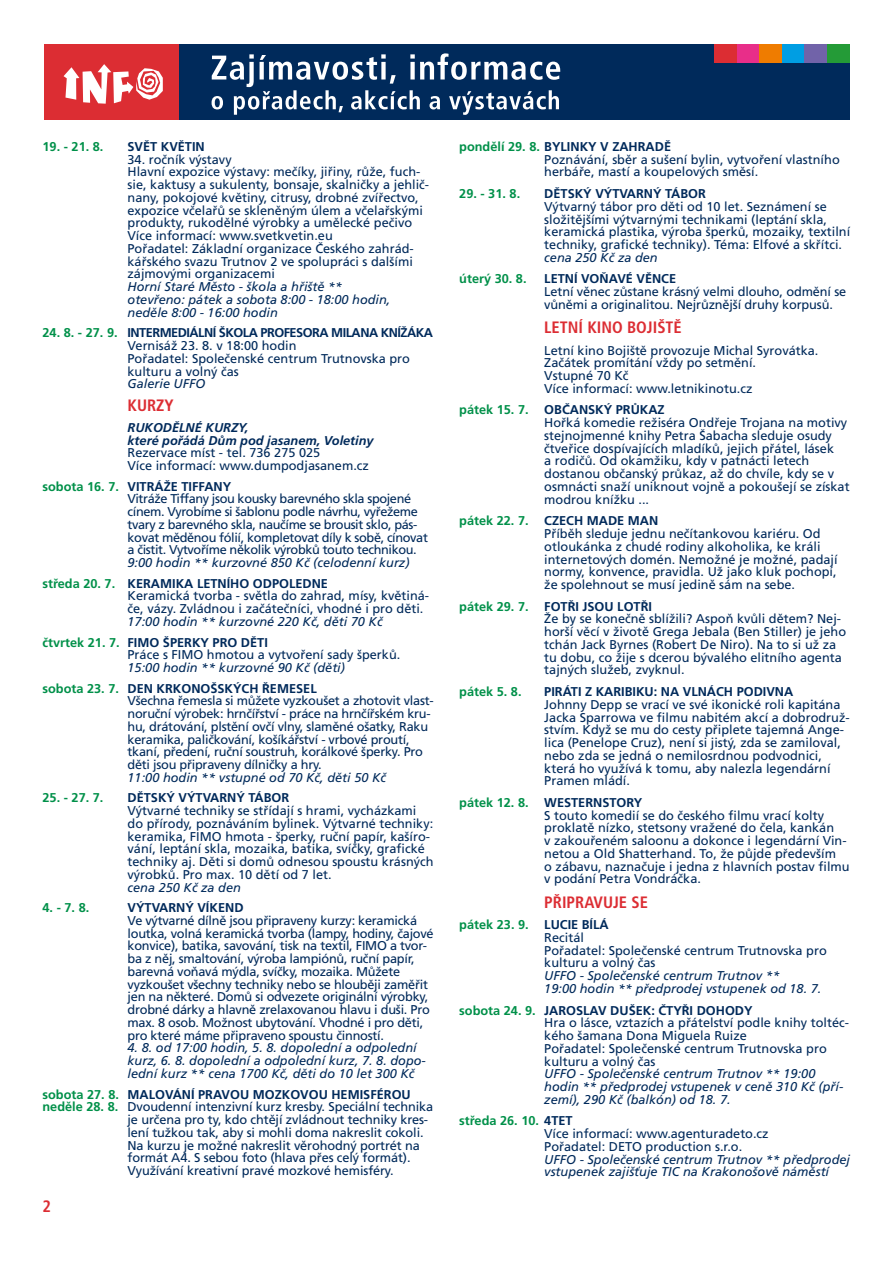
<style>
.page{position:relative;width:893px;height:1263px;background:#fff}
.page>*{position:absolute;margin:0;border:0;box-sizing:border-box;transform-origin:0 0}
.t1{font:700 condensed 16.5px "Frutiger CE";color:#dc2d33}
.t2{font:12.75px/12.8px "Frutiger CE";color:#002a5b}
.t3{font:italic 12.75px/12.8px "Frutiger CE";color:#002a5b}
.t4{font:12.75px/12.8px "Frutiger CE";letter-spacing:-.02em;color:#002a5b}
.t5{font:12.75px/12.8px "Frutiger CE";letter-spacing:-.03em;color:#002a5b}
.t6{font:700 12.75px "Frutiger CE";color:#002a5b}
.t7{font:700 12.75px/12.8px "Frutiger CE";color:#009049}
.t8{font:italic 700 12.75px/12.8px "Frutiger CE";color:#002a5b}
.s1{font-weight:700;color:#009049}
.s2{font-weight:700}
.s3{font-weight:700;font-style:normal;color:#009049}
.s4{font-weight:700;font-style:normal}
</style>
<div class="page">
<div style="left:179px;top:44px;width:670px;height:76px;background:#002a5b"></div>
<div style="left:44px;top:44px;width:135px;height:76px;background:#dc2d33"></div>
<svg style="left:64px;top:64px;width:99px;height:40px"></svg>
<svg style="left:212px;top:53px;width:348px;height:62px"></svg>
<div style="left:714px;top:44px;width:23px;height:19px;background:#dc2d33"></div>
<div style="left:737px;top:44px;width:23px;height:19px;background:#e82e89"></div>
<div style="left:760px;top:44px;width:22px;height:19px;background:#ef7c00"></div>
<div style="left:782px;top:44px;width:22px;height:19px;background:#009ee3"></div>
<div style="left:804px;top:44px;width:23px;height:19px;background:#7163a9"></div>
<div style="left:827px;top:44px;width:22px;height:19px;background:#249b37"></div>
<p class="t7" style="left:43px;top:140px;width:62px">19. - 21. 8.</p>
<p class="t6" style="left:128px;top:139px;width:79px">SVĚT KVĚTIN</p>
<p class="t2" style="left:128px;top:153px;width:303px">34. ročník výstavy<br>Hlavní expozice výstavy: mečíky, jiřiny, růže, fuch&shy;sie, kaktusy a sukulenty, bonsaje, skalničky a jehlič&shy;nany, pokojové květiny, citrusy, drobné zvířectvo, expozice včelařů se skleněným úlem a včelařskými produkty, rukodělné výrobky a umělecké pečivo Více informací: www.svetkvetin.eu<br>Pořadatel: Základní organizace Českého zahrád&shy;kářského svazu Trutnov 2 ve spolupráci s dalšími zájmovými organizacemi</p>
<p class="t3" style="left:128px;top:280px;width:264px">Horní Staré Město - škola a hřiště ** otevřeno: pátek a sobota 8:00 - 18:00 hodin, neděle 8:00 - 16:00 hodin</p>
<p class="t2" style="left:128px;top:326px;width:307px;text-indent:-85px"><span class="s1">24. 8. - 27. 9.</span> <span class="s2">INTERMEDIÁLNÍ ŠKOLA PROFESORA MILANA KNÍŽÁKA </span>Vernisáž 23. 8. v 18:00 hodin<br>Pořadatel: Společenské centrum Trutnovska pro kulturu a volný čas</p>
<p class="t3" style="left:128px;top:377px;width:79px">Galerie UFFO</p>
<p class="t1" style="left:128px;top:396px;width:48px">KURZY</p>
<p class="t8" style="left:128px;top:421px;width:248px">RUKODĚLNÉ KURZY,<br>které pořádá Dům pod jasanem, Voletiny</p>
<p class="t2" style="left:128px;top:446px;width:243px">Rezervace míst - tel. 736 275 025<br>Více informací: www.dumpodjasanem.cz</p>
<p class="t5" style="left:128px;top:480px;width:302px;text-indent:-85px"><span class="s1">sobota 16. 7.</span> <span class="s2">VITRÁŽE TIFFANY<br></span>Vitráže Tiffany jsou kousky barevného skla spojené cínem. Vyrobíme si šablonu podle návrhu, vyřežeme tvary z barevného skla, naučíme se brousit sklo, pás&shy;kovat měděnou fólií, kompletovat díly k sobě, cínovat a čistit. Vytvoříme několik výrobků touto technikou.</p>
<p class="t3" style="left:43px;top:552px;width:369px;line-height:20.5px;text-indent:85px">9:00 hodin ** kurzovné 850 Kč (celodenní kurz) <span class="s3">středa 20. 7.</span> <span class="s4">KERAMIKA LETNÍHO ODPOLEDNE</span></p>
<p class="t2" style="left:128px;top:590px;width:303px">Keramická tvorba - světla do zahrad, mísy, květiná&shy;če, vázy. Zvládnou i začátečníci, vhodné i pro děti.</p>
<p class="t3" style="left:43px;top:611px;width:342px;line-height:20.5px;text-indent:85px">17:00 hodin ** kurzovné 220 Kč, děti 70 Kč <span class="s3">čtvrtek 21. 7.</span> <span class="s4">FIMO ŠPERKY PRO DĚTI</span></p>
<p class="t2" style="left:128px;top:648px;width:274px">Práce s FIMO hmotou a vytvoření sady šperků.</p>
<p class="t3" style="left:43px;top:657px;width:304px;line-height:20.5px;text-indent:85px">15:00 hodin ** kurzovné 90 Kč (děti) <span class="s3">sobota 23. 7.</span> <span class="s4">DEN KRKONOŠSKÝCH ŘEMESEL</span></p>
<p class="t4" style="left:128px;top:694px;width:308px">Všechna řemesla si můžete vyzkoušet a zhotovit vlast&shy;noruční výrobek: hrnčířství - práce na hrnčířském kru&shy;hu, drátování, plstění ovčí vlny, slaměné ošatky, Raku keramika, paličkování, košíkářství - vrbové proutí, tkaní, předení, ruční soustruh, korálkové šperky. Pro děti jsou připraveny dílničky a hry.</p>
<p class="t3" style="left:128px;top:771px;width:260px">11:00 hodin ** vstupné od 70 Kč, děti 50 Kč</p>
<p class="t7" style="left:43px;top:791px;width:62px">25. - 27. 7.</p>
<p class="t6" style="left:128px;top:791px;width:163px">DĚTSKÝ VÝTVARNÝ TÁBOR</p>
<p class="t2" style="left:128px;top:804px;width:308px">Výtvarné techniky se střídají s hrami, vycházkami do přírody, poznáváním bylinek. Výtvarné techniky: keramika, FIMO hmota - šperky, ruční papír, kašíro&shy;vání, leptání skla, mozaika, batika, svíčky, grafické techniky aj. Děti si domů odnesou spoustu krásných výrobků. Pro max. 10 dětí od 7 let.</p>
<p class="t3" style="left:128px;top:881px;width:115px">cena 250 Kč za den</p>
<p class="t7" style="left:43px;top:901px;width:48px">4. - 7. 8.</p>
<p class="t6" style="left:128px;top:900px;width:117px">VÝTVARNÝ VÍKEND</p>
<p class="t4" style="left:128px;top:914px;width:308px">Ve výtvarné dílně jsou připraveny kurzy: keramická loutka, volná keramická tvorba (lampy, hodiny, čajové konvice), batika, savování, tisk na textil, FIMO a tvor&shy;ba z něj, smaltování, výroba lampiónů, ruční papír, barevná voňavá mýdla, svíčky, mozaika. Můžete vyzkoušet všechny techniky nebo se hlouběji zaměřit jen na některé. Domů si odvezete originální výrobky, drobné dárky a hlavně zrelaxovanou hlavu i duši. Pro max. 8 osob. Možnost ubytování. Vhodné i pro děti, pro které máme připraveno spoustu činností.</p>
<p class="t3" style="left:128px;top:1042px;width:300px">4. 8. od 17:00 hodin, 5. 8. dopolední a odpolední kurz, 6. 8. dopolední a odpolední kurz, 7. 8. dopo&shy;lední kurz ** cena 1700 Kč, děti do 10 let 300 Kč</p>
<p class="t7" style="left:43px;top:1088px;width:78px">sobota 27. 8. neděle 28. 8.</p>
<p class="t6" style="left:128px;top:1087px;width:285px">MALOVÁNÍ PRAVOU MOZKOVOU HEMISFÉROU</p>
<p class="t2" style="left:128px;top:1100px;width:307px">Dvoudenní intenzivní kurz kresby. Speciální technika je určena pro ty, kdo chtějí zvládnout techniky kres&shy;lení tužkou tak, aby si mohli doma nakreslit cokoli.<br>Na kurzu je možné nakreslit věrohodný portrét na formát A4. S sebou foto (hlava přes celý formát).<br>Využívání kreativní pravé mozkové hemisféry.</p>
<p class="t1" style="left:43px;top:1196px;width:10px">2</p>
<p class="t2" style="left:544px;top:140px;width:297px;text-indent:-85px"><span class="s1">pondělí 29. 8.</span> <span class="s2">BYLINKY V ZAHRADĚ<br></span>Poznávání, sběr a sušení bylin, vytvoření vlastního herbáře, mastí a koupelových směsí.</p>
<p class="t7" style="left:459px;top:187px;width:62px">29. - 31. 8.</p>
<p class="t6" style="left:544px;top:186px;width:163px">DĚTSKÝ VÝTVARNÝ TÁBOR</p>
<p class="t2" style="left:544px;top:200px;width:307px">Výtvarný tábor pro děti od 10 let. Seznámení se složitějšími výtvarnými technikami (leptání skla, keramická plastika, výroba šperků, mozaiky, textilní techniky, grafické techniky). Téma: Elfové a skřítci.</p>
<p class="t3" style="left:544px;top:251px;width:115px">cena 250 Kč za den</p>
<p class="t7" style="left:459px;top:273px;width:69px">úterý 30. 8.</p>
<p class="t6" style="left:544px;top:272px;width:133px">LETNÍ VOŇAVÉ VĚNCE</p>
<p class="t2" style="left:544px;top:285px;width:303px">Letní věnec zůstane krásný velmi dlouho, odmění se vůněmi a originalitou. Nejrůznější druhy korpusů.</p>
<p class="t1" style="left:544px;top:318px;width:139px">LETNÍ KINO BOJIŠTĚ</p>
<p class="t2" style="left:544px;top:344px;width:276px">Letní kino Bojiště provozuje Michal Syrovátka.<br>Začátek promítání vždy po setmění.<br>Vstupné 70 Kč<br>Více informací: www.letnikinotu.cz</p>
<p class="t2" style="left:544px;top:404px;width:307px;text-indent:-85px"><span class="s1">pátek 15. 7.</span> <span class="s2">OBČANSKÝ PRŮKAZ<br></span>Hořká komedie režiséra Ondřeje Trojana na motivy stejnojmenné knihy Petra Šabacha sleduje osudy čtveřice dospívajících mladíků, jejich přátel, lásek<br>a rodičů. Od okamžiku, kdy v patnácti letech dostanou občanský průkaz, až do chvíle, kdy se v osmnácti snaží uniknout vojně a pokoušejí se získat modrou knížku ...</p>
<p class="t2" style="left:544px;top:514px;width:295px;text-indent:-85px"><span class="s1">pátek 22. 7.</span> <span class="s2">CZECH MADE MAN<br></span>Příběh sleduje jednu nečítankovou kariéru. Od otloukánka z chudé rodiny alkoholika, ke králi internetových domén. Nemožné je možné, padají normy, konvence, pravidla. Už jako kluk pochopí, že spolehnout se musí jedině sám na sebe.</p>
<p class="t2" style="left:544px;top:600px;width:303px;text-indent:-85px"><span class="s1">pátek 29. 7.</span> <span class="s2">FOTŘI JSOU LOTŘI<br></span>Že by se konečně sblížili? Aspoň kvůli dětem? Nej&shy;horší věcí v životě Grega Jebala (Ben Stiller) je jeho tchán Jack Byrnes (Robert De Niro). Na to si už za tu dobu, co žije s dcerou bývalého elitního agenta tajných služeb, zvyknul.</p>
<p class="t7" style="left:459px;top:685px;width:64px">pátek 5. 8.</p>
<p class="t6" style="left:544px;top:684px;width:251px">PIRÁTI Z KARIBIKU: NA VLNÁCH PODIVNA</p>
<p class="t2" style="left:544px;top:698px;width:307px">Johnny Depp se vrací ve své ikonické roli kapitána Jacka Sparrowa ve filmu nabitém akcí a dobrodruž&shy;stvím. Když se mu do cesty připlete tajemná Ange&shy;lica (Penelope Cruz), není si jistý, zda se zamiloval, nebo zda se jedná o nemilosrdnou podvodnici, která ho využívá k tomu, aby nalezla legendární Pramen mládí.</p>
<p class="t2" style="left:544px;top:796px;width:307px;text-indent:-85px"><span class="s1">pátek 12. 8.</span> <span class="s2">WESTERNSTORY<br></span>S touto komedií se do českého filmu vrací kolty proklatě nízko, stetsony vražené do čela, kankán<br>v zakouřeném saloonu a dokonce i legendární Vin&shy;netou a Old Shatterhand. To, že půjde především<br>o zábavu, naznačuje i jedna z hlavních postav filmu v podání Petra Vondráčka.</p>
<p class="t1" style="left:544px;top:892px;width:105px">PŘIPRAVUJE SE</p>
<p class="t2" style="left:544px;top:918px;width:284px;text-indent:-85px"><span class="s1">pátek 23. 9.</span> <span class="s2">LUCIE BÍLÁ<br></span>Recitál<br>Pořadatel: Společenské centrum Trutnovska pro kulturu a volný čas</p>
<p class="t3" style="left:544px;top:969px;width:279px">UFFO - Společenské centrum Trutnov **<br>19:00 hodin ** předprodej vstupenek od 18. 7.</p>
<p class="t2" style="left:544px;top:1004px;width:306px;text-indent:-85px"><span class="s1">sobota 24. 9.</span> <span class="s2">JAROSLAV DUŠEK: ČTYŘI DOHODY<br></span>Hra o lásce, vztazích a přátelství podle knihy toltéc&shy;kého šamana Dona Miguela Ruize<br>Pořadatel: Společenské centrum Trutnovska pro kulturu a volný čas</p>
<p class="t3" style="left:544px;top:1067px;width:300px">UFFO - Společenské centrum Trutnov ** 19:00 hodin ** předprodej vstupenek v ceně 310 Kč (pří&shy;zemí), 290 Kč (balkón) od 18. 7.</p>
<p class="t2" style="left:544px;top:1114px;width:226px;text-indent:-85px"><span class="s1">středa 26. 10.</span> <span class="s2">4TET<br></span>Více informací: www.agenturadeto.cz<br>Pořadatel: DETO production s.r.o.</p>
<p class="t3" style="left:544px;top:1153px;width:307px">UFFO - Společenské centrum Trutnov ** předprodej vstupenek zajišťuje TIC na Krakonošově náměstí</p>
</div>
